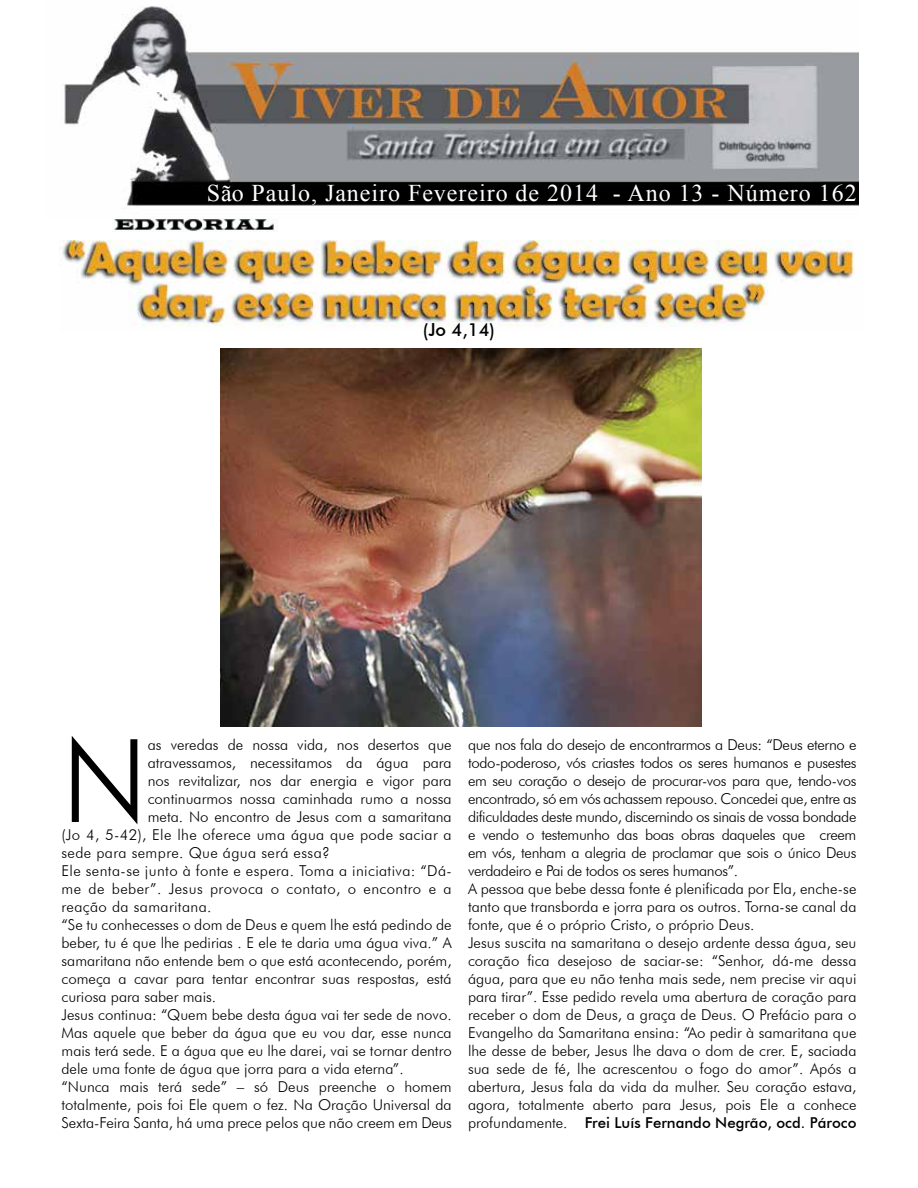
<style>
.page{position:relative;width:918px;height:1188px;background:#fff}
.page>*{position:absolute;margin:0;border:0;box-sizing:border-box;transform-origin:0 0}
.t1{font:300 115.65px "Futura BT";color:#000}
.t2{font:24px "Times New Roman";letter-spacing:.04em;color:#fff}
.t3{font:500 18px "Futura BT";color:#000}
.t4{font:300 15px/18px "Futura BT";color:#000}
.t5{font:300 15px "Futura BT";letter-spacing:.025em;color:#000}
.s1{font-weight:500}
</style>
<div class="page">
<img style="left:64px;top:6px;width:795px;height:200px">
<img style="left:60px;top:240px;width:795px;height:87px">
<img style="left:114px;top:219px;width:160px;height:12px">
<img style="left:220px;top:348px;width:482px;height:378px">
<h2 class="t2" style="left:207px;top:177px;width:651px">São Paulo, Janeiro Fevereiro de 2014 - Ano 13 - Número 162</h2>
<p class="t3" style="left:423px;top:319px;width:74px">(Jo 4,14)</p>
<h1 class="t1" style="left:62px;top:711px;width:88px">N</h1>
<p class="t4" style="left:148px;top:736px;width:306px">as veredas de nossa vida, nos desertos que</p>
<p class="t4" style="left:148px;top:754px;width:306px">atravessamos, necessitamos da água para</p>
<p class="t4" style="left:148px;top:772px;width:306px">nos revitalizar, nos dar energia e vigor para</p>
<p class="t4" style="left:148px;top:790px;width:306px">continuarmos nossa caminhada rumo a nossa</p>
<p class="t4" style="left:148px;top:808px;width:306px">meta. No encontro de Jesus com a samaritana</p>
<p class="t5" style="left:62px;top:826px;width:392px">(Jo 4, 5-42), Ele lhe oferece uma água que pode saciar a</p>
<p class="t5" style="left:62px;top:844px;width:270px">sede para sempre. Que água será essa?</p>
<p class="t5" style="left:62px;top:862px;width:392px">Ele senta-se junto à fonte e espera. Toma a iniciativa: “Dá-</p>
<p class="t5" style="left:62px;top:880px;width:392px">me de beber”. Jesus provoca o contato, o encontro e a</p>
<p class="t5" style="left:62px;top:898px;width:152px">reação da samaritana.</p>
<p class="t4" style="left:62px;top:916px;width:392px">“Se tu conhecesses o dom de Deus e quem lhe está pedindo de</p>
<p class="t4" style="left:62px;top:934px;width:392px">beber, tu é que lhe pedirias . E ele te daria uma água viva.” A</p>
<p class="t4" style="left:62px;top:952px;width:392px">samaritana não entende bem o que está acontecendo, porém,</p>
<p class="t4" style="left:62px;top:970px;width:392px">começa a cavar para tentar encontrar suas respostas, está</p>
<p class="t4" style="left:62px;top:988px;width:156px">curiosa para saber mais.</p>
<p class="t4" style="left:62px;top:1006px;width:392px">Jesus continua: “Quem bebe desta água vai ter sede de novo.</p>
<p class="t4" style="left:62px;top:1024px;width:392px">Mas aquele que beber da água que eu vou dar, esse nunca</p>
<p class="t4" style="left:62px;top:1042px;width:392px">mais terá sede. E a água que eu lhe darei, vai se tornar dentro</p>
<p class="t4" style="left:62px;top:1060px;width:344px">dele uma fonte de água que jorra para a vida eterna”.</p>
<p class="t4" style="left:62px;top:1078px;width:392px">“Nunca mais terá sede” – só Deus preenche o homem</p>
<p class="t4" style="left:62px;top:1096px;width:392px">totalmente, pois foi Ele quem o fez. Na Oração Universal da</p>
<p class="t4" style="left:62px;top:1114px;width:392px">Sexta-Feira Santa, há uma prece pelos que não creem em Deus</p>
<p class="t4" style="left:468px;top:736px;width:390px">que nos fala do desejo de encontrarmos a Deus: “Deus eterno e todo-poderoso, vós criastes todos os seres humanos e pusestes em seu coração o desejo de procurar-vos para que, tendo-vos encontrado, só em vós achassem repouso. Concedei que, entre as dificuldades deste mundo, discernindo os sinais de vossa bondade e vendo o testemunho das boas obras daqueles que creem em vós, tenham a alegria de proclamar que sois o único Deus verdadeiro e Pai de todos os seres humanos”.<br>A pessoa que bebe dessa fonte é plenificada por Ela, enche-se tanto que transborda e jorra para os outros. Torna-se canal da fonte, que é o próprio Cristo, o próprio Deus.<br>Jesus suscita na samaritana o desejo ardente dessa água, seu coração fica desejoso de saciar-se: “Senhor, dá-me dessa água, para que eu não tenha mais sede, nem precise vir aqui para tirar”. Esse pedido revela uma abertura de coração para receber o dom de Deus, a graça de Deus. O Prefácio para o Evangelho da Samaritana ensina: “Ao pedir à samaritana que lhe desse de beber, Jesus lhe dava o dom de crer. E, saciada sua sede de fé, lhe acrescentou o fogo do amor”. Após a abertura, Jesus fala da vida da mulher. Seu coração estava, agora, totalmente aberto para Jesus, pois Ele a conhece profundamente. <span class="s1">Frei Luís Fernando Negrão, ocd. Pároco</span></p>
</div>
